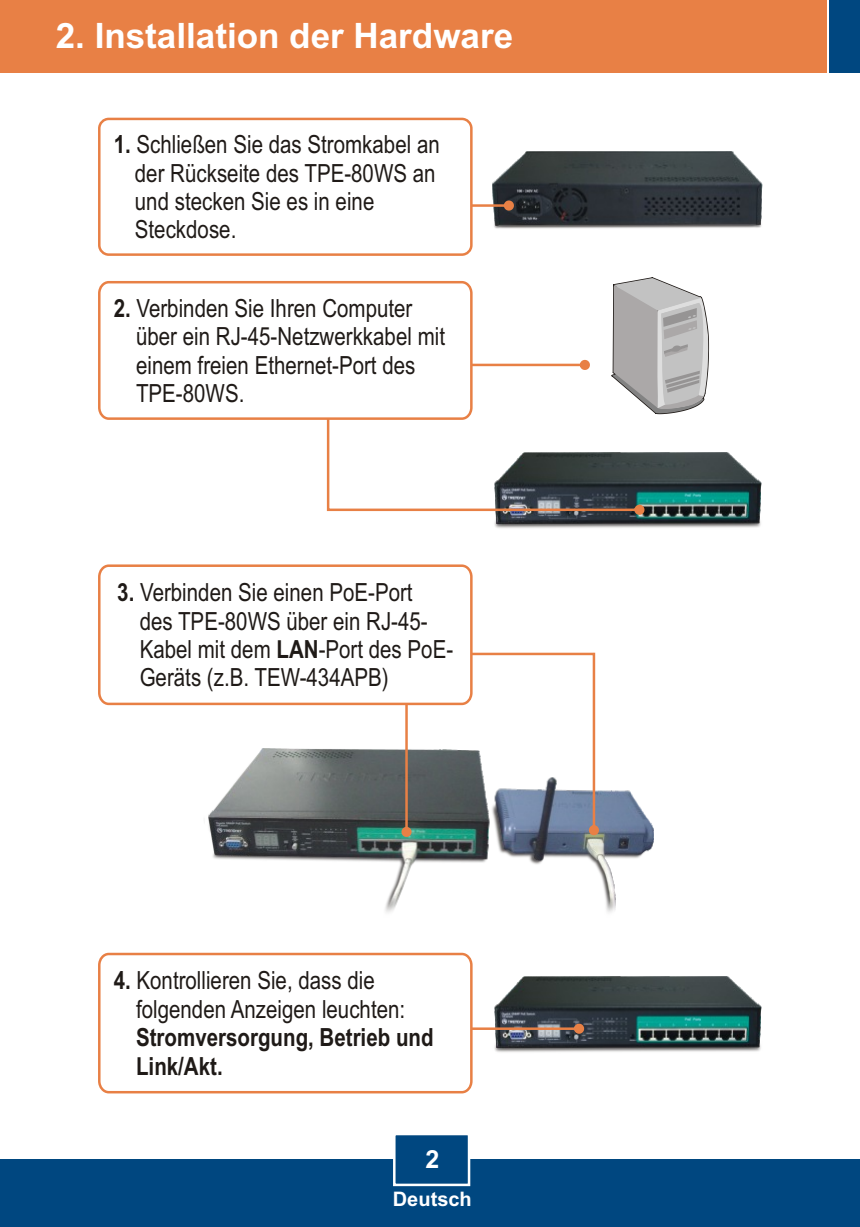
<style>
.page{position:relative;width:860px;height:1227px;background:#fff}
.page>*{position:absolute;margin:0;border:0;box-sizing:border-box;transform-origin:0 0}
.t1{font:700 35px "Arial";color:#fff}
.t2{font:25px/28.2px "Arial Narrow";color:#1f1a17}
.t3{font:700 25px/28.5px "Arial Narrow";color:#1f1a17}
.t4{font:700 25px "Arial";color:#fff}
.t5{font:700 20px "Arial";color:#fff}
.s1{font-weight:700}
</style>
<div class="page">
<div style="left:0;top:1159px;width:859px;height:68px;background:#004780"></div>
<div style="left:0;top:0;width:826px;height:72px;background:#e88045"></div>
<div style="left:829px;top:0;width:30px;height:72px;background:#004780"></div>
<img style="left:208px;top:749px;width:445px;height:164px">
<svg style="left:401px;top:706px;width:10px;height:131px"></svg>
<svg style="left:454px;top:652px;width:145px;height:183px"></svg>
<img style="left:492px;top:152px;width:270px;height:77px">
<img style="left:494px;top:976px;width:268px;height:76px">
<img style="left:494px;top:452px;width:268px;height:76px">
<svg style="left:474px;top:1023px;width:110px;height:10px"></svg>
<svg style="left:474px;top:360px;width:116px;height:10px"></svg>
<svg style="left:472px;top:200px;width:42px;height:11px"></svg>
<svg style="left:612px;top:277px;width:97px;height:138px;background:#bbbaba"></svg>
<svg style="left:327px;top:370px;width:317px;height:145px"></svg>
<svg style="left:393px;top:1135px;width:78px;height:52px"></svg>
<svg style="left:98px;top:952px;width:376px;height:142px"></svg>
<svg style="left:98px;top:564px;width:376px;height:142px"></svg>
<svg style="left:98px;top:281px;width:376px;height:140px"></svg>
<div style="left:98px;top:118px;width:374px;height:138px;background:#fff;border:3px solid #e88045;border-radius:9px"></div>
<h1 class="t1" style="left:56px;top:22px;width:459px">2. Installation der Hardware</h1>
<p class="t2" style="left:135px;top:133px;width:306px;text-indent:-21px"><span class="s1">1.</span> Schließen Sie das Stromkabel an der Rückseite des TPE-80WS an und stecken Sie es in eine<br>Steckdose.</p>
<p class="t2" style="left:136px;top:296px;width:310px;text-indent:-22px"><span class="s1">2.</span> Verbinden Sie Ihren Computer über ein RJ-45-Netzwerkkabel mit einem freien Ethernet-Port des<br>TPE-80WS.</p>
<p class="t2" style="left:140px;top:580px;width:315px;text-indent:-22px"><span class="s1">3.</span> Verbinden Sie einen PoE-Port<br>des TPE-80WS über ein RJ-45-<br>Kabel mit dem <span class="s1">LAN</span>-Port des PoE-<br>Geräts (z.B. TEW-434APB)</p>
<p class="t2" style="left:136px;top:968px;width:271px;text-indent:-22px"><span class="s1">4.</span> Kontrollieren Sie, dass die folgenden Anzeigen leuchten:</p>
<p class="t3" style="left:136px;top:1025px;width:299px">Stromversorgung, Betrieb und<br>Link/Akt.</p>
<p class="t4" style="left:425px;top:1150px;width:15px">2</p>
<p class="t5" style="left:393px;top:1191px;width:80px">Deutsch</p>
</div>
